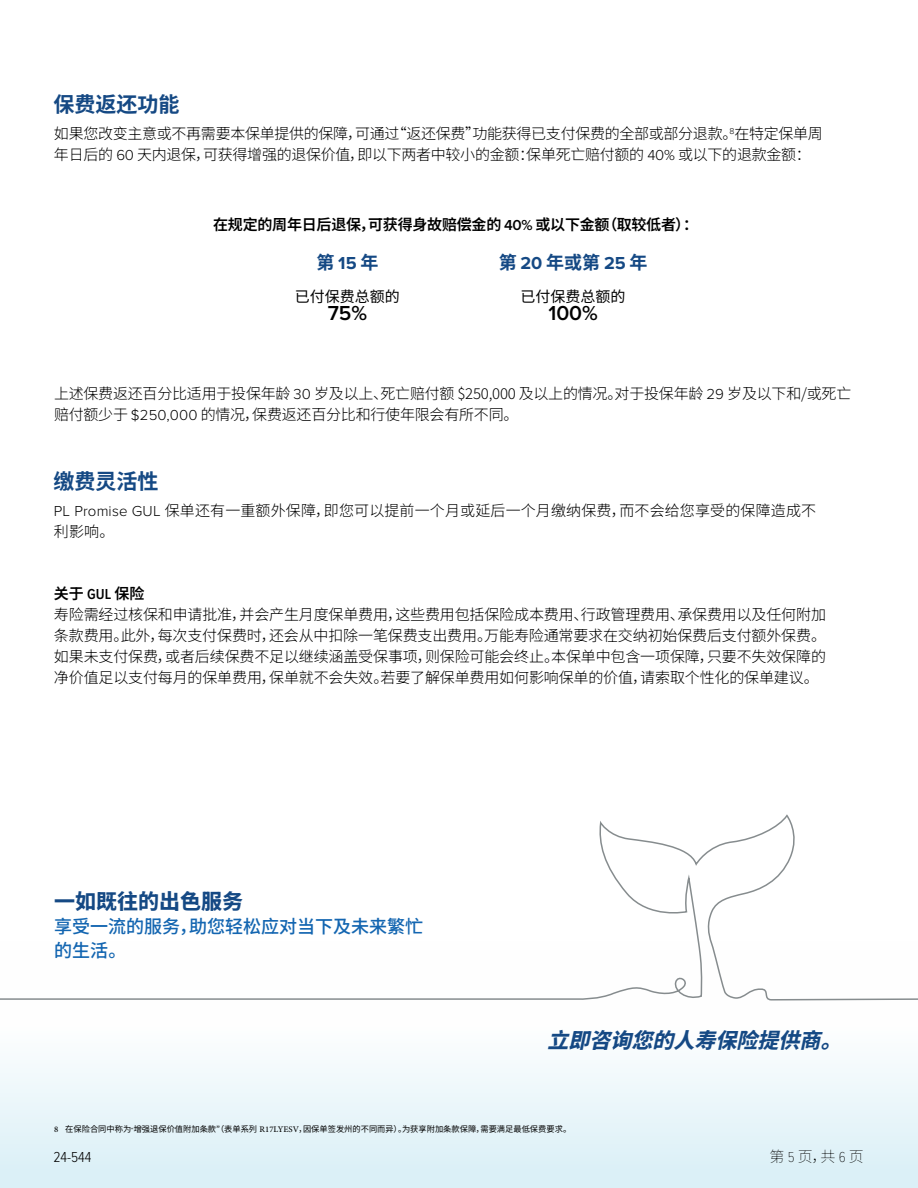
<style>
.page{position:relative;width:918px;height:1188px;background:#fff}
.page>*{position:absolute;margin:0;border:0;box-sizing:border-box;transform-origin:0 0}
.t1{font:italic 800 21px "Noto Sans SC";color:#154984}
.t2{font:700 21px "Noto Sans SC";color:#154984}
.t3{font:800 21px "Noto Sans SC";color:#154984}
.t4{font:600 21px "Proxima Nova";color:#000}
.t5{font:500 18px/24px "Noto Sans SC";color:#1466b1}
.t6{font:700 18px "Noto Sans SC";color:#154984}
.t7{font:300 15px/21px "Noto Sans SC";letter-spacing:-.01em;color:#000}
.t8{font:300 15px/21px "Noto Sans SC";letter-spacing:-.015em;color:#000101}
.t9{font:300 15px/21px "Noto Sans SC";letter-spacing:.01em;color:#000}
.t10{font:600 15px "Noto Sans SC";letter-spacing:-.015em;color:#000}
.t11{font:15px "Noto Sans CJK";color:#000}
.t12{font:100 15px "Noto Sans SC";color:#000}
.t13{font:300 15px "Proxima Nova Cond";color:#000}
.t14{font:8.25px "Noto Sans CJK";color:#000}
.s1{font-family:"Proxima Nova"}
.s2{font-family:"Proxima Nova";color:#000}
.s3{font-weight:600}
.s4{font-family:"Proxima Nova Cond";font-weight:600}
.s5{font-family:"Adobe Arabic";font-size:12px}
.s6{font-family:"Adobe Arabic"}
.s7{font-family:"Proxima Nova Cond"}
</style>
<div class="page">
<svg style="left:0;top:1064px;width:918px;height:124px;fill:#e6f4f9"></svg>
<svg style="left:0;top:814px;width:918px;height:187px"></svg>
<p class="t2" style="left:54px;top:92px;width:128px">保费返还功能</p>
<p class="t7" style="left:54px;top:123px;width:770px">如果您改变主意或不再需要本保单提供的保障，可通过“返还保费”功能获得已支付保费的全部或部分退款。<sup>8</sup>在特定保单周年日后的 <span class="s1">60</span> 天内退保，可获得增强的退保价值，即以下两者中较小的金额：保单死亡赔付额的 <span class="s1">40%</span> 或以下的退款金额：</p>
<p class="t10" style="left:213px;top:216px;width:486px">在规定的周年日后退保，可获得身故赔偿金的 <span class="s1">40%</span> 或以下金额（取较低者）：</p>
<p class="t6" style="left:317px;top:253px;width:63px">第<span class="s1">15</span>年</p>
<p class="t6" style="left:499px;top:253px;width:150px">第<span class="s1">20</span>年或第<span class="s1">25</span>年</p>
<p class="t11" style="left:295px;top:288px;width:106px">已付保费总额的</p>
<p class="t4" style="left:328px;top:297px;width:41px">75%</p>
<p class="t11" style="left:521px;top:288px;width:106px">已付保费总额的</p>
<p class="t4" style="left:548px;top:297px;width:51px">100%</p>
<p class="t8" style="left:54px;top:383px;width:799px">上述保费返还百分比适用于投保年龄 <span class="s2">30</span> 岁及以上、死亡赔付额 $250,000 及以上的情况。对于投保年龄 <span class="s2">29</span> 岁及以下和/或死亡赔付额少于 <span class="s2">$250,000</span> 的情况，保费返还百分比和行使年限会有所不同。</p>
<p class="t2" style="left:53px;top:469px;width:106px">缴费灵活性</p>
<p class="t9" style="left:54px;top:500px;width:764px"><span class="s1">PL Promise GUL</span> 保单还有一重额外保障，即您可以提前一个月或延后一个月缴纳保费，而不会给您享受的保障造成不利影响。</p>
<p class="t7" style="left:54px;top:584px;width:774px"><span class="s3">关于</span> <span class="s4">GUL</span> <span class="s3">保险<br></span>寿险需经过核保和申请批准，并会产生月度保单费用，这些费用包括保险成本费用、行政管理费用、承保费用以及任何附加条款费用。此外，每次支付保费时，还会从中扣除一笔保费支出费用。万能寿险通常要求在交纳初始保费后支付额外保费。如果未支付保费，或者后续保费不足以继续涵盖受保事项，则保险可能会终止。本保单中包含一项保障，只要不失效保障的净价值足以支付每月的保单费用，保单就不会失效。若要了解保单费用如何影响保单的价值，请索取个性化的保单建议。</p>
<p class="t3" style="left:54px;top:889px;width:191px">一如既往的出色服务</p>
<p class="t5" style="left:54px;top:915px;width:371px">享受一流的服务，助您轻松应对当下及未来繁忙的生活。</p>
<p class="t1" style="left:547px;top:1028px;width:308px">立即咨询您的人寿保险提供商。</p>
<p class="t14" style="left:54px;top:1124px;width:519px"><span class="s5">8</span> 在保险合同中称为<span class="s6">“</span>增强退保价值附加条款”（表单系列 <span class="s5">R17LYESV</span>，因保单签发州的不同而异）。为获享附加条款保障，需要满足最低保费要求。</p>
<p class="t13" style="left:53px;top:1146px;width:40px">24-544</p>
<p class="t12" style="left:769px;top:1148px;width:96px">第 <span class="s7">5</span> 页，共 <span class="s7">6</span> 页</p>
</div>
